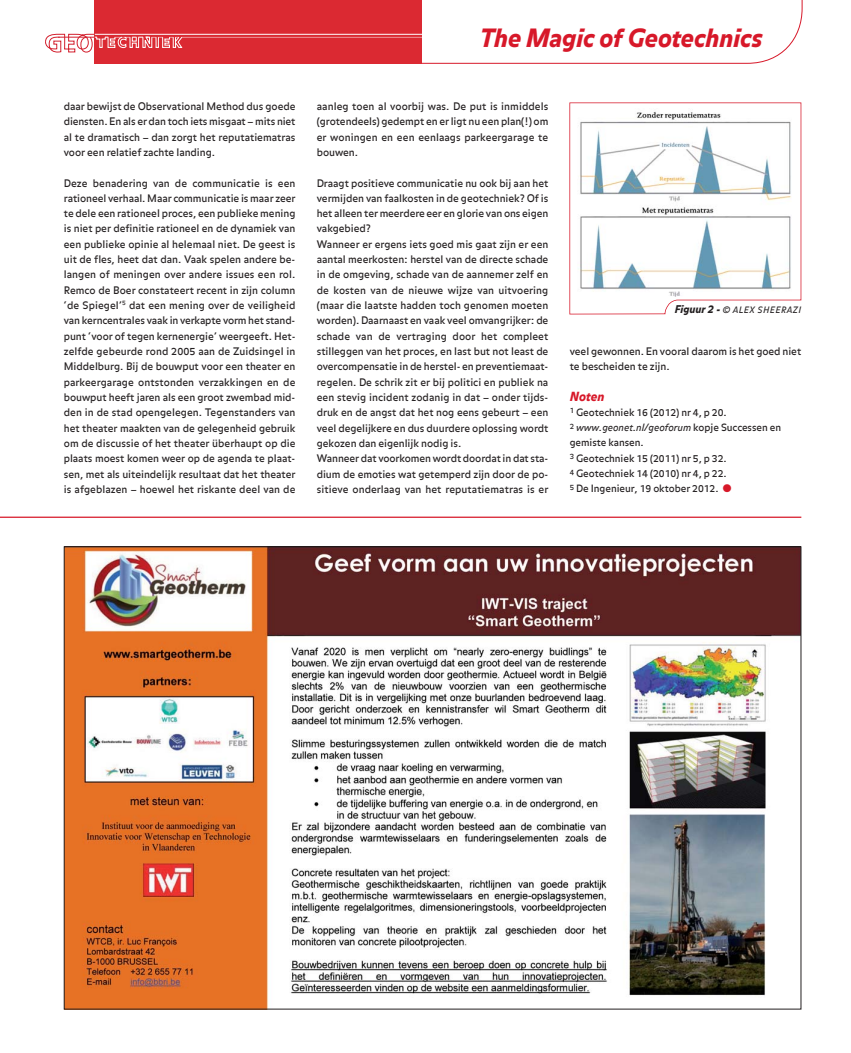
<style>
.page{position:relative;width:851px;height:1053px;background:#fff}
.page>*{position:absolute;margin:0;border:0;box-sizing:border-box;transform-origin:0 0}
.t1{font:italic 900 25px "Balance";color:#d71829}
.t2{font:italic 900 12.5px "Balance";letter-spacing:.01em;color:#d71829}
.t3{font:10.25px/15.2px "Balance";letter-spacing:-.005em;color:#231f20;text-align:justify}
.t4{font:10px/15.2px "Balance";letter-spacing:-.005em;color:#231f20}
.t5{font:italic 8.75px "Balance";letter-spacing:.05em;color:#231f20}
.s1{font-weight:900;font-size:10.62px}
.s2{font-style:italic}
.s3{font-family:"European Pi Three";font-size:11.25px;color:#d71829}
</style>
<div class="page">
<svg style="left:422px;top:0;width:380px;height:64px"></svg>
<div style="left:95px;top:0;width:327px;height:64px;background:#db2932"></div>
<hr style="left:95px;top:34px;width:327px;height:1px;background:#fff">
<hr style="left:181px;top:37px;width:241px;height:1px;background:#fff">
<svg style="left:45px;top:34px;width:137px;height:19px"></svg>
<hr style="left:0;top:516px;width:801px;height:2px;background:#d71829">
<svg style="left:569px;top:102px;width:232px;height:212px"></svg>
<img style="left:66px;top:548px;width:733px;height:459px">
<p class="t3" style="left:64px;top:99px;width:233px">daar bewijst de Observational Method dus goede diensten. En als er dan toch iets misgaat – mits niet al te dramatisch – dan zorgt het reputatiematras voor een relatief zachte landing.</p>
<p class="t3" style="left:64px;top:176px;width:233px">Deze benadering van de communicatie is een rationeel verhaal. Maar communicatie is maar zeer te dele een rationeel proces, een publieke mening is niet per definitie rationeel en de dynamiek van een publieke opinie al helemaal niet. De geest is uit de fles, heet dat dan. Vaak spelen andere be&shy;langen of meningen over andere issues een rol.<br>Remco de Boer constateert recent in zijn column ‘de Spiegel’<sup>5</sup> dat een mening over de veiligheid van kerncentrales vaak in verkapte vorm het stand&shy;punt ‘voor of tegen kernenergie’ weergeeft. Het&shy;zelfde gebeurde rond 2005 aan de Zuidsingel in Middelburg. Bij de bouwput voor een theater en parkeergarage ontstonden verzakkingen en de bouwput heeft jaren als een groot zwembad mid&shy;den in de stad opengelegen. Tegenstanders van het theater maakten van de gelegenheid gebruik om de discussie of het theater überhaupt op die plaats moest komen weer op de agenda te plaat&shy;sen, met als uiteindelijk resultaat dat het theater is afgeblazen – hoewel het riskante deel van de</p>
<h1 class="t1" style="left:480px;top:29px;width:284px">The Magic of Geotechnics</h1>
<p class="t3" style="left:317px;top:99px;width:233px">aanleg toen al voorbij was. De put is inmiddels (grotendeels) gedempt en er ligt nu een plan(!) om er woningen en een eenlaags parkeergarage te bouwen.</p>
<p class="t3" style="left:317px;top:176px;width:233px;text-align:left">Draagt positieve communicatie nu ook bij aan het vermijden van faalkosten in de geotechniek? Of is het alleen ter meerdere eer en glorie van ons eigen vakgebied?<br>Wanneer er ergens iets goed mis gaat zijn er een aantal meerkosten: herstel van de directe schade in de omgeving, schade van de aannemer zelf en de kosten van de nieuwe wijze van uitvoering (maar die laatste hadden toch genomen moeten worden). Daarnaast en vaak veel omvangrijker: de schade van de vertraging door het compleet stilleggen van het proces, en last but not least de overcompensatie in de herstel- en preventiemaat&shy;regelen. De schrik zit er bij politici en publiek na een stevig incident zodanig in dat – onder tijds&shy;druk en de angst dat het nog eens gebeurt – een veel degelijkere en dus duurdere oplossing wordt gekozen dan eigenlijk nodig is.<br>Wanneer dat voorkomen wordt doordat in dat sta&shy;dium de emoties wat getemperd zijn door de po&shy;sitieve onderlaag van het reputatiematras is er</p>
<p class="t5" style="left:674px;top:307px;width:128px"><span class="s1">Figuur 2 -</span> © ALEX SHEERAZI</p>
<p class="t3" style="left:569px;top:344px;width:233px">veel gewonnen. En vooral daarom is het goed niet te bescheiden te zijn.</p>
<p class="t2" style="left:569px;top:391px;width:36px">Noten</p>
<p class="t4" style="left:569px;top:405px;width:213px"><sup>1</sup> Geotechniek 16 (2012) nr 4, p 20.<br><sup>2</sup> <span class="s2">www.geonet.nl/geoforum</span> kopje Successen en gemiste kansen.<br><sup>3</sup> Geotechniek 15 (2011) nr 5, p 32.<br><sup>4</sup> Geotechniek 14 (2010) nr 4, p 22.<br><sup>5</sup> De Ingenieur, 19 oktober 2012. <span class="s3">-</span></p>
</div>
